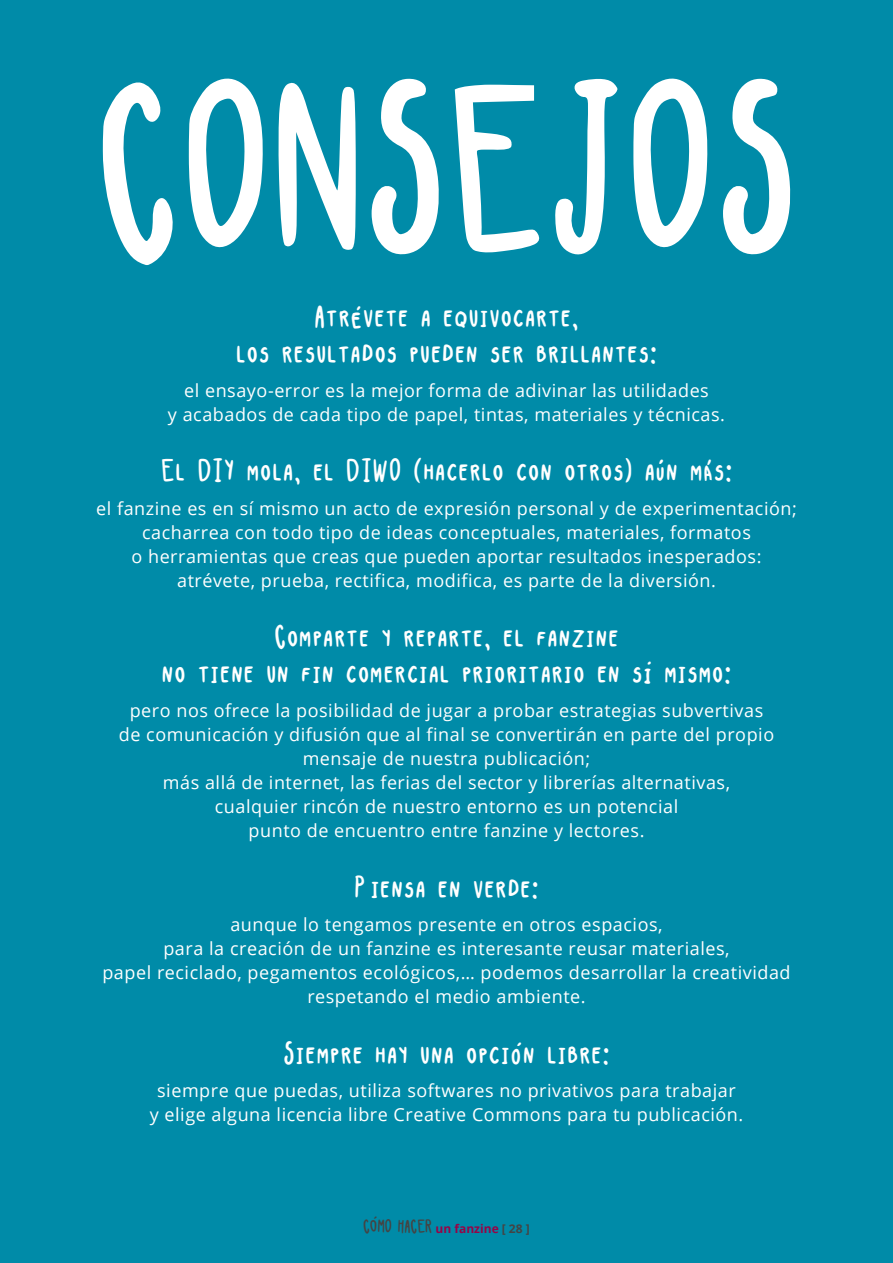
<style>
.page{position:relative;width:893px;height:1263px;background:#008ba8}
.page>*{position:absolute;margin:0;border:0;box-sizing:border-box;transform-origin:0 0}
.t1{font:267px "Kap";color:#fff}
.t2{font:36px/36px "Kap";letter-spacing:.03em;color:#fff;text-align:center}
.t3{font:21px "Kap";color:#444}
.t4{font:18px/24px "Open Sans";letter-spacing:.03em;color:#fff;text-align:center}
.s1{font-family:"Open Sans";font-weight:700;font-size:12px;color:#960447}
.s2{font-family:"Open Sans";font-weight:700;font-size:12px}
</style>
<div class="page">
<h1 class="t1" style="left:95px;top:39px;width:705px">CONSEJOS</h1>
<h2 class="t2" style="left:236px;top:299px;width:422px">Atrévete a equivocarte,<br>los resultados pueden ser brillantes:</h2>
<p class="t4" style="left:168px;top:378px;width:556px">el ensayo-error es la mejor forma de adivinar las utilidades<br>y acabados de cada tipo de papel, tintas, materiales y técnicas.</p>
<h2 class="t2" style="left:161px;top:453px;width:572px">El DIY mola, el DIWO (hacerlo con otros) aún más:</h2>
<p class="t4" style="left:96px;top:496px;width:702px">el fanzine es en sí mismo un acto de expresión personal y de experimentación; cacharrea con todo tipo de ideas conceptuales, materiales, formatos<br>o herramientas que creas que pueden aportar resultados inesperados: atrévete, prueba, rectifica, modifica, es parte de la diversión.</p>
<h2 class="t2" style="left:162px;top:619px;width:571px">Comparte y reparte, el fanzine<br>no tiene un fin comercial prioritario en sí mismo:</h2>
<p class="t4" style="left:119px;top:698px;width:657px">pero nos ofrece la posibilidad de jugar a probar estrategias subvertivas de comunicación y difusión que al final se convertirán en parte del propio mensaje de nuestra publicación;<br>más allá de internet, las ferias del sector y librerías alternativas,<br>cualquier rincón de nuestro entorno es un potencial<br>punto de encuentro entre fanzine y lectores.</p>
<h2 class="t2" style="left:354px;top:869px;width:185px">P iensa en verde:</h2>
<p class="t4" style="left:102px;top:912px;width:690px">aunque lo tengamos presente en otros espacios,<br>para la creación de un fanzine es interesante reusar materiales,<br>papel reciclado, pegamentos ecológicos,… podemos desarrollar la creatividad respetando el medio ambiente.</p>
<h2 class="t2" style="left:284px;top:1035px;width:327px">Siempre hay una opción libre:</h2>
<p class="t4" style="left:150px;top:1078px;width:592px">siempre que puedas, utiliza softwares no privativos para trabajar y elige alguna licencia libre Creative Commons para tu publicación.</p>
<p class="t3" style="left:363px;top:1216px;width:168px">CÓMO HACER <span class="s1">un fanzine</span> <span class="s2">[ 28 ]</span></p>
</div>
